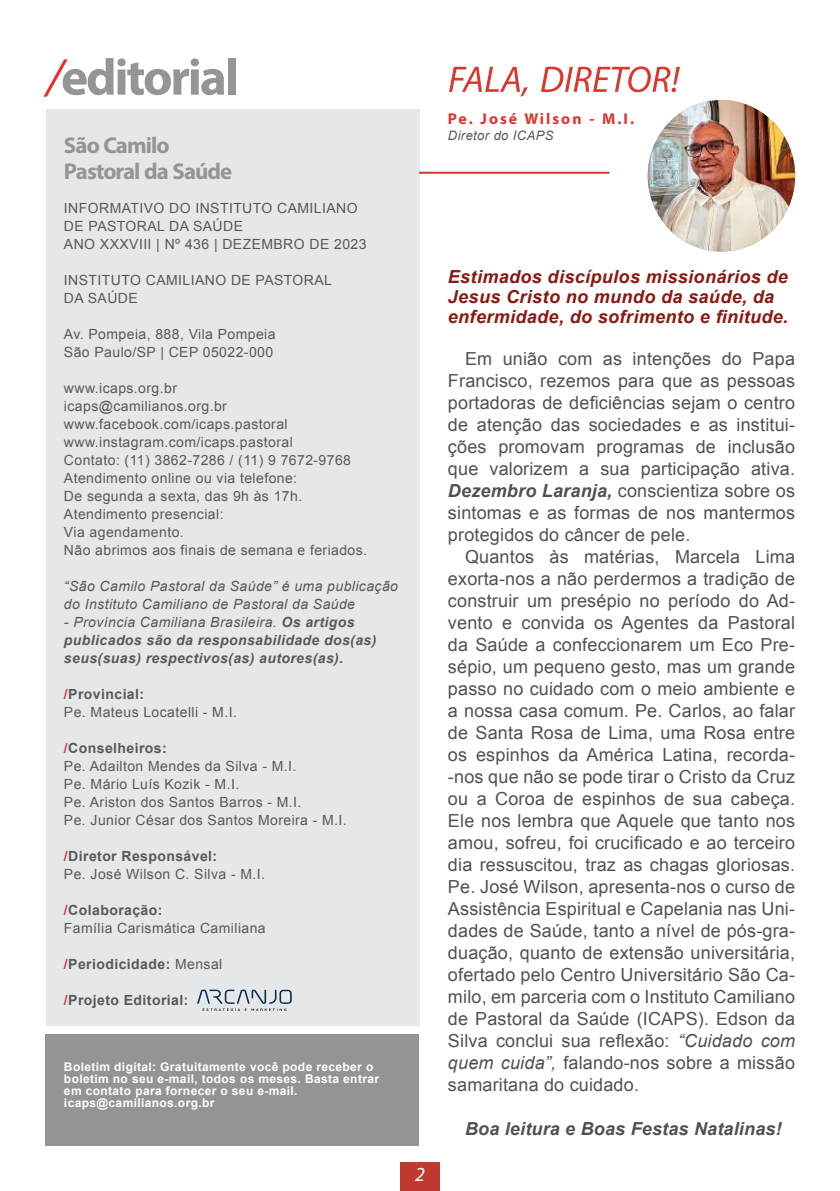
<style>
.page{position:relative;width:840px;height:1191px;background:#fff}
.page>*{position:absolute;margin:0;border:0;box-sizing:border-box;transform-origin:0 0}
.t1{font:700 72px "Myriad Arabic";letter-spacing:-.03em;color:#939598}
.t2{font:italic 52px "Myriad Arabic";color:#dd362c}
.t3{font:700 32px/26px "Myriad Arabic";letter-spacing:-.03em;color:#939598}
.t4{font:italic 28px "Myriad Arabic";color:#fff}
.t5{font:700 22px "Myriad Arabic";letter-spacing:.09em;color:#dd362c}
.t6{font:18px/22px "Arial";letter-spacing:.01em;color:#4f5252;text-align:justify}
.t7{font:italic 700 18px/20px "Arial";letter-spacing:.02em;color:#8b1811}
.t8{font:italic 700 18px "Arial";letter-spacing:.01em;color:#4f5252}
.t9{font:14px/18px "Arial";letter-spacing:.03em;color:#57585a}
.t10{font:italic 700 14px/18px "Arial";letter-spacing:.03em;color:#57585a}
.t11{font:italic 14px/18px "Arial";letter-spacing:.03em;color:#57585a}
.t12{font:700 14px "Arial";letter-spacing:.03em;color:#57585a}
.t13{font:italic 13px "Arial";letter-spacing:.03em;color:#57585a}
.t14{font:700 12px/12px "Arial";letter-spacing:.03em;color:#fff}
.s1{font-weight:400;font-style:italic;color:#ee2d28}
.s2{font-weight:400}
.s3{font-weight:700;color:#cf372f}
.s4{font-weight:700}
.s5{color:#cf372f}
.s6{font-weight:700;font-style:italic}
.s7{font-style:italic}
</style>
<div class="page">
<div style="left:400px;top:1161px;width:39px;height:30px;background:#c2392f"></div>
<div style="left:46px;top:110px;width:374px;height:916px;background:#e6e7e9"></div>
<div style="left:45px;top:1034px;width:374px;height:111px;background:#929595"></div>
<hr style="left:419px;top:172px;width:190px;height:2px;background:#ce362f">
<svg style="left:197px;top:989px;width:94px;height:22px"></svg>
<img style="left:647px;top:100px;width:147px;height:151px">
<h1 class="t1" style="left:46px;top:28px;width:194px"><span class="s1">/</span>editorial</h1>
<h3 class="t3" style="left:64px;top:129px;width:170px">São Camilo<br>Pastoral da Saúde</h3>
<p class="t9" style="left:64px;top:199px;width:304px">INFORMATIVO DO INSTITUTO CAMILIANO<br>DE PASTORAL DA SAÚDE<br>ANO XXXVIII | Nº 436 | DEZEMBRO DE 2023</p>
<p class="t9" style="left:64px;top:271px;width:269px">INSTITUTO CAMILIANO DE PASTORAL<br>DA SAÚDE</p>
<p class="t9" style="left:64px;top:325px;width:213px">Av. Pompeia, 888, Vila Pompeia<br>São Paulo/SP | CEP 05022-000</p>
<p class="t9" style="left:64px;top:379px;width:304px">www.icaps.org.br<br>icaps@camilianos.org.br www.facebook.com/icaps.pastoral www.instagram.com/icaps.pastoral<br>Contato: (11) 3862-7286 / (11) 9 7672-9768<br>Atendimento online ou via telefone:<br>De segunda a sexta, das 9h às 17h.<br>Atendimento presencial:<br>Via agendamento.<br>Não abrimos aos finais de semana e feriados.</p>
<p class="t11" style="left:64px;top:577px;width:335px">“São Camilo Pastoral da Saúde” é uma publicação do Instituto Camiliano de Pastoral da Saúde</p>
<p class="t10" style="left:64px;top:614px;width:314px"><span class="s2">- Província Camiliana Brasileira.</span> Os artigos publicados são da responsabilidade dos(as) seus(suas) respectivos(as) autores(as).</p>
<p class="t9" style="left:64px;top:685px;width:174px"><span class="s3">/</span><span class="s4">Provincial:<br></span>Pe. Mateus Locatelli - M.I.</p>
<p class="t9" style="left:64px;top:739px;width:284px"><span class="s3">/</span><span class="s4">Conselheiros:<br></span>Pe. Adailton Mendes da Silva - M.I.<br>Pe. Mário Luís Kozik - M.I.<br>Pe. Ariston dos Santos Barros - M.I.<br>Pe. Junior César dos Santos Moreira - M.I.</p>
<p class="t9" style="left:64px;top:847px;width:202px"><span class="s3">/</span><span class="s4">Diretor Responsável:<br></span>Pe. José Wilson C. Silva - M.I.</p>
<p class="t9" style="left:64px;top:901px;width:203px"><span class="s3">/</span><span class="s4">Colaboração:<br></span>Família Carismática Camiliana</p>
<p class="t12" style="left:64px;top:955px;width:160px"><span class="s5">/</span>Periodicidade: <span class="s2">Mensal</span></p>
<p class="t12" style="left:64px;top:991px;width:126px"><span class="s5">/</span>Projeto Editorial:</p>
<p class="t14" style="left:64px;top:1061px;width:316px">Boletim digital: Gratuitamente você pode receber o boletim no seu e-mail, todos os meses. Basta entrar em contato para fornecer o seu e-mail. icaps@camilianos.org.br</p>
<h3 class="t4" style="left:415px;top:1155px;width:11px">2</h3>
<h2 class="t2" style="left:447px;top:44px;width:233px">FALA, DIRETOR!</h2>
<p class="t5" style="left:447px;top:104px;width:187px">Pe. José Wilson - M.I.</p>
<p class="t13" style="left:447px;top:127px;width:107px">Diretor do ICAPS</p>
<p class="t7" style="left:447px;top:267px;width:342px">Estimados discípulos missionários de<br>Jesus Cristo no mundo da saúde, da enfermidade, do sofrimento e finitude.</p>
<p class="t6" style="left:447px;top:347px;width:348px;text-indent:17px">Em união com as intenções do Papa Francisco, rezemos para que as pessoas portadoras de deficiências sejam o centro de atenção das sociedades e as institui&shy;ções promovam programas de inclusão que valorizem a sua participação ativa.<br><span class="s6">Dezembro Laranja,</span> conscientiza sobre os sintomas e as formas de nos mantermos protegidos do câncer de pele.</p>
<p class="t6" style="left:447px;top:545px;width:348px;text-indent:17px">Quantos às matérias, Marcela Lima exorta-nos a não perdermos a tradição de construir um presépio no período do Ad&shy;vento e convida os Agentes da Pastoral da Saúde a confeccionarem um Eco Pre&shy;sépio, um pequeno gesto, mas um grande passo no cuidado com o meio ambiente e a nossa casa comum. Pe. Carlos, ao falar de Santa Rosa de Lima, uma Rosa entre os espinhos da América Latina, recorda--nos que não se pode tirar o Cristo da Cruz ou a Coroa de espinhos de sua cabeça.<br>Ele nos lembra que Aquele que tanto nos amou, sofreu, foi crucificado e ao terceiro dia ressuscitou, traz as chagas gloriosas.<br>Pe. José Wilson, apresenta-nos o curso de Assistência Espiritual e Capelania nas Uni&shy;dades de Saúde, tanto a nível de pós-gra&shy;duação, quanto de extensão universitária, ofertado pelo Centro Universitário São Ca&shy;milo, em parceria com o Instituto Camiliano de Pastoral da Saúde (ICAPS). Edson da Silva conclui sua reflexão: <span class="s7">“Cuidado com quem cuida”,</span> falando-nos sobre a missão samaritana do cuidado.</p>
<p class="t8" style="left:464px;top:1116px;width:318px">Boa leitura e Boas Festas Natalinas!</p>
</div>
